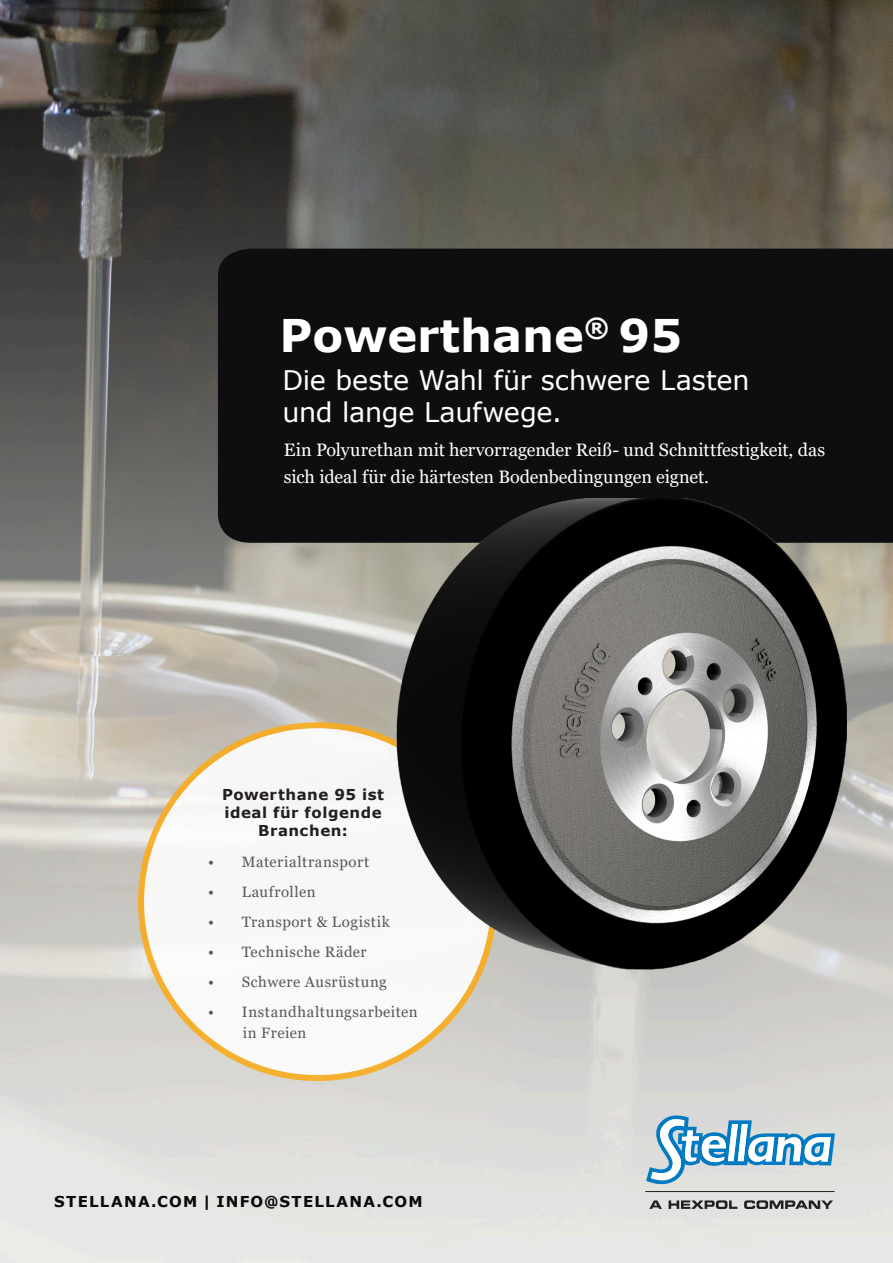
<style>
.page{position:relative;width:893px;height:1263px;background:#fff}
.page>*{position:absolute;margin:0;border:0;box-sizing:border-box;transform-origin:0 0}
.t1{font:700 45px "Verdana";color:#fff}
.t2{font:27px "Verdana";letter-spacing:-.01em;color:#fff}
.t3{font:18px/27px "Georgia";letter-spacing:-.005em;color:#fff}
.t4{font:15px "Georgia";letter-spacing:.035em;color:#57585a}
.t5{font:700 15px/18px "Verdana";letter-spacing:.035em;color:#231f20;text-align:center}
.t6{font:700 15px "Verdana";letter-spacing:.08em;color:#0c0806}
</style>
<div class="page">
<img style="left:0;top:0;width:893px;height:1263px">
<svg style="left:649px;top:1200px;width:13px;height:9px"></svg>
<svg style="left:669px;top:1200px;width:68px;height:9px"></svg>
<svg style="left:744px;top:1200px;width:89px;height:9px"></svg>
<hr style="left:645px;top:1191px;width:189px;height:1px;background:#231f20">
<svg style="left:646px;top:1114px;width:189px;height:72px"></svg>
<div style="left:141px;top:725px;width:353px;height:353px;background:#f8f8f7;border-radius:50%"></div>
<div style="left:218px;top:249px;width:675px;height:294px;background:#0e0e10"></div>
<img style="left:393px;top:498px;width:454px;height:471px">
<p class="t1" style="left:279px;top:304px;width:405px">Powerthane<sup>®</sup> 95</p>
<p class="t2" style="left:282px;top:361px;width:469px">Die beste Wahl für schwere Lasten</p>
<p class="t2" style="left:282px;top:394px;width:281px">und lange Laufwege.</p>
<p class="t3" style="left:284px;top:437px;width:543px">Ein Polyurethan mit hervorragender Reiß- und Schnittfestigkeit, das sich ideal für die härtesten Bodenbedingungen eignet.</p>
<p class="t5" style="left:222px;top:785px;width:164px">Powerthane 95 ist ideal für folgende<br>Branchen:</p>
<p class="t4" style="left:208px;top:853px;width:163px">• Materialtransport</p>
<p class="t4" style="left:208px;top:883px;width:109px">• Laufrollen</p>
<p class="t4" style="left:208px;top:913px;width:183px">• Transport &amp; Logistik</p>
<p class="t4" style="left:208px;top:943px;width:160px">• Technische Räder</p>
<p class="t4" style="left:208px;top:973px;width:180px">• Schwere Ausrüstung</p>
<p class="t4" style="left:208px;top:1003px;width:211px">• Instandhaltungsarbeiten</p>
<p class="t4" style="left:243px;top:1024px;width:65px">in Freien</p>
<p class="t6" style="left:54px;top:1191px;width:370px">STELLANA.COM | INFO@STELLANA.COM</p>
</div>
